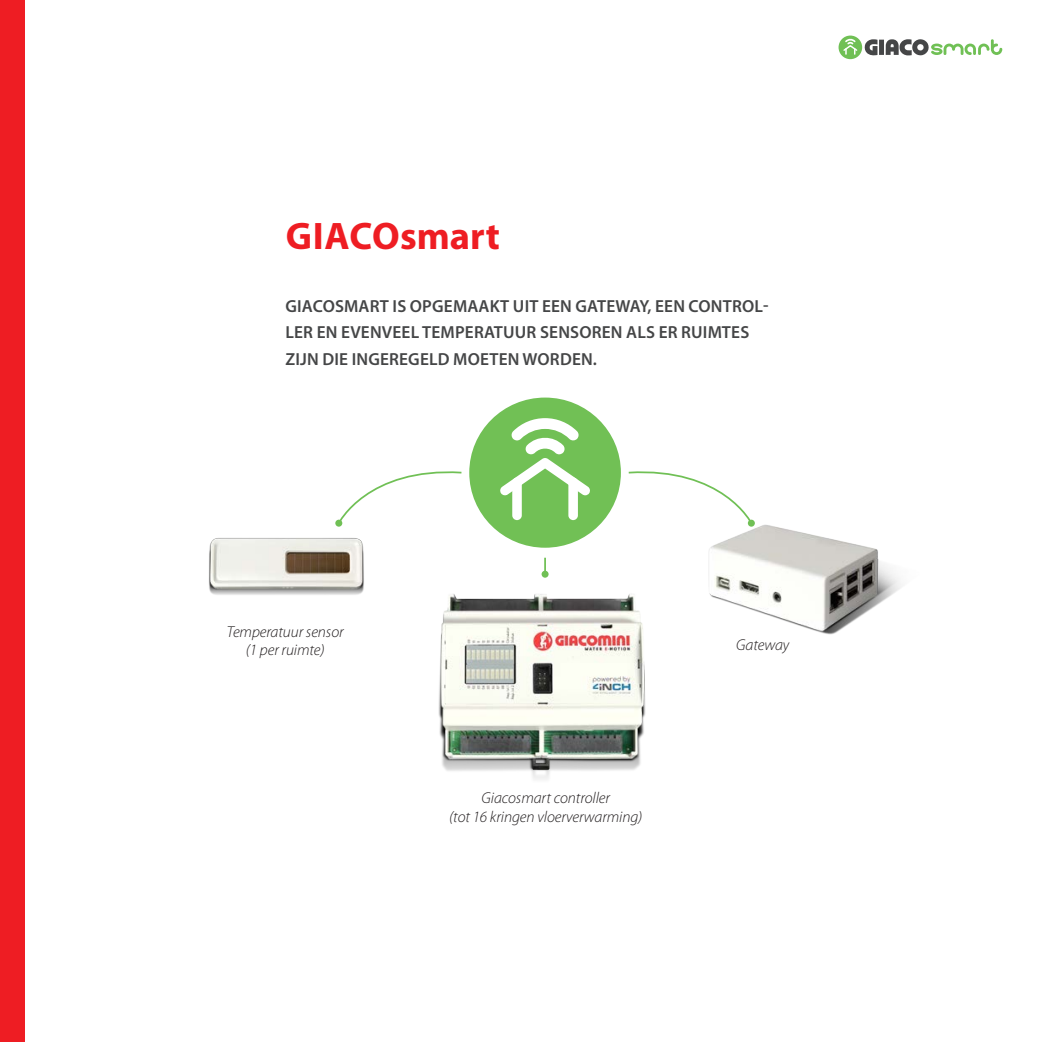
<style>
.page{position:relative;width:1042px;height:1042px;background:#fff}
.page>*{position:absolute;margin:0;border:0;box-sizing:border-box;transform-origin:0 0}
.Panoramica{font:700 38.5px "Myriad Pro";color:#ee1d23}
.Descrizioni{font:600 17.5px/26.2px "Myriad Pro";letter-spacing:.01em;color:#454647}
.Panoramica-2{font:italic 300 15.75px/18.4px "Myriad Pro";letter-spacing:-.005em;color:#231f20;text-align:center}
</style>
<div class="page">
<div style="left:0;top:0;width:25px;height:1042px;background:#ee1d23"></div>
<div style="left:469px;top:397px;width:152px;height:151px;background:#71c055;border-radius:50%"></div>
<svg style="left:500px;top:418px;width:90px;height:78px"></svg>
<div style="left:512px;top:477px;width:10px;height:43px;background:#fff;border-radius:5px"></div>
<div style="left:568px;top:477px;width:10px;height:43px;background:#fff;border-radius:5px"></div>
<img style="left:209px;top:520px;width:155px;height:75px">
<img style="left:438px;top:571px;width:208px;height:209px">
<img style="left:621px;top:520px;width:281px;height:156px">
<svg style="left:864px;top:39px;width:13px;height:17px"></svg>
<div style="left:879px;top:40px;width:5px;height:15px;background:#454647"></div>
<div style="left:838px;top:36px;width:24px;height:23px;background:#70c055;border-radius:50%"></div>
<svg style="left:843px;top:39px;width:15px;height:15px"></svg>
<svg style="left:885px;top:39px;width:117px;height:16px"></svg>
<svg style="left:337px;top:471px;width:125px;height:54px"></svg>
<div style="left:335px;top:520px;width:7px;height:7px;background:#70c055;border-radius:50%"></div>
<svg style="left:627px;top:471px;width:126px;height:54px"></svg>
<div style="left:748px;top:520px;width:7px;height:7px;background:#70c055;border-radius:50%"></div>
<svg style="left:544px;top:558px;width:2px;height:13px"></svg>
<div style="left:541px;top:571px;width:7px;height:7px;background:#70c055;border-radius:50%"></div>
<p class="Panoramica" style="left:286px;top:211px;width:216px">GIACOsmart</p>
<p class="Descrizioni" style="left:285px;top:293px;width:485px">GIACOSMART IS OPGEMAAKT UIT EEN GATEWAY, EEN CONTROL-<br>LER EN EVENVEEL TEMPERATUUR SENSOREN ALS ER RUIMTES<br>ZIJN DIE INGEREGELD MOETEN WORDEN.</p>
<p class="Panoramica-2" style="left:227px;top:622px;width:118px">Temperatuur sensor</p>
<p class="Panoramica-2" style="left:246px;top:640px;width:80px">(1 per ruimte)</p>
<p class="Panoramica-2" style="left:449px;top:789px;width:195px">Giacosmart controller<br>(tot 16 kringen vloerverwarming)</p>
<p class="Panoramica-2" style="left:736px;top:635px;width:55px">Gateway</p>
</div>
